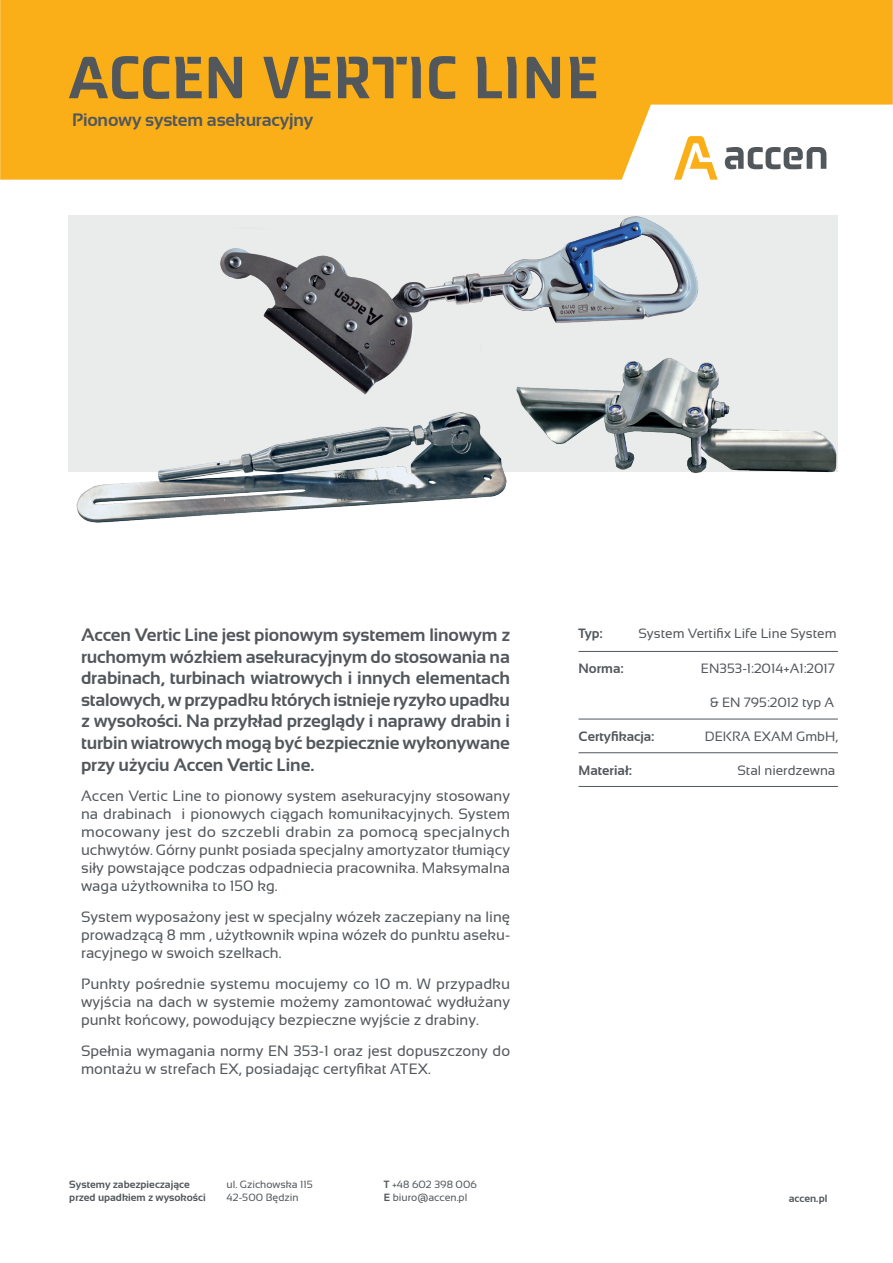
<style>
.page{position:relative;width:893px;height:1263px;background:#fff}
.page>*{position:absolute;margin:0;border:0;box-sizing:border-box;transform-origin:0 0}
.t1{font:61.5px "Accen";color:#52575b}
.t2{font:700 18px/21.6px "Sansation";letter-spacing:-.01em;color:#52575b;text-align:justify}
.t3{font:15px/18px "Sansation";color:#52575b;text-align:justify}
.t4{font:13.5px "Sansation";color:#52575b}
.t5{font:700 13.5px "Sansation";color:#52575b}
.t6{font:10.5px/13.2px "Sansation";color:#52575b}
.t7{font:700 10.5px/12.6px "Sansation";color:#52575b}
.s1{font-weight:700}
</style>
<div class="page">
<svg style="left:0;top:0;width:893px;height:180px;fill:#faaf18"></svg>
<div style="left:68px;top:215px;width:770px;height:257px;background:#eaecec"></div>
<hr style="left:578px;top:752px;width:260px;height:1px;background:#52575b">
<hr style="left:578px;top:651px;width:260px;height:1px;background:#52575b">
<hr style="left:578px;top:719px;width:260px;height:1px;background:#52575b">
<hr style="left:578px;top:786px;width:260px;height:1px;background:#52575b">
<img style="left:519px;top:372px;width:318px;height:102px">
<img style="left:220px;top:216px;width:496px;height:182px">
<img style="left:76px;top:412px;width:431px;height:111px">
<h1 class="t1" style="left:68px;top:42px;width:531px">ACCEN VERTIC LINE</h1>
<p class="t2" style="left:72px;top:109px;width:243px">Pionowy system asekuracyjny</p>
<p class="t2" style="left:81px;top:624px;width:430px">Accen Vertic Line jest pionowym systemem linowym z ruchomym wózkiem asekuracyjnym do stosowania na drabinach, turbinach wiatrowych i innych elementach stalowych, w przypadku których istnieje ryzyko upadku z wysokości. Na przykład przeglądy i naprawy drabin i turbin wiatrowych mogą być bezpiecznie wykonywane przy użyciu Accen Vertic Line.</p>
<p class="t3" style="left:81px;top:787px;width:431px">Accen Vertic Line to pionowy system asekuracyjny stosowany na drabinach i pionowych ciągach komunikacyjnych. System mocowany jest do szczebli drabin za pomocą specjalnych uchwytów. Górny punkt posiada specjalny amortyzator tłumiący siły powstające podczas odpadniecia pracownika. Maksymalna waga użytkownika to 150 kg.</p>
<p class="t3" style="left:81px;top:908px;width:431px">System wyposażony jest w specjalny wózek zaczepiany na linę prowadzącą 8 mm , użytkownik wpina wózek do punktu aseku&shy;racyjnego w swoich szelkach.</p>
<p class="t3" style="left:81px;top:974px;width:431px">Punkty pośrednie systemu mocujemy co 10 m. W przypadku wyjścia na dach w systemie możemy zamontować wydłużany punkt końcowy, powodujący bezpieczne wyjście z drabiny.</p>
<p class="t3" style="left:81px;top:1041px;width:431px">Spełnia wymagania normy EN 353-1 oraz jest dopuszczony do montażu w strefach EX, posiadając certyfikat ATEX.</p>
<p class="t7" style="left:69px;top:1178px;width:138px">Systemy zabezpieczające przed upadkiem z wysokości</p>
<p class="t6" style="left:227px;top:1178px;width:88px">ul. Gzichowska 115<br>42-500 Będzin</p>
<p class="t6" style="left:384px;top:1178px;width:95px"><span class="s1">T</span> +48 602 398 006<br><span class="s1">E</span> biuro@accen.pl</p>
<p class="t5" style="left:578px;top:626px;width:26px">Typ:</p>
<p class="t4" style="left:638px;top:626px;width:200px">System Vertifix Life Line System</p>
<p class="t5" style="left:578px;top:660px;width:47px">Norma:</p>
<p class="t4" style="left:701px;top:660px;width:136px">EN353-1:2014+A1:2017</p>
<p class="t4" style="left:710px;top:695px;width:125px">&amp; EN 795:2012 typ A</p>
<p class="t5" style="left:578px;top:729px;width:77px">Certyfikacja:</p>
<p class="t4" style="left:705px;top:729px;width:134px">DEKRA EXAM GmbH,</p>
<p class="t5" style="left:578px;top:763px;width:55px">Materiał:</p>
<p class="t4" style="left:737px;top:763px;width:100px">Stal nierdzewna</p>
<p class="t7" style="left:789px;top:1192px;width:40px">accen.pl</p>
</div>
